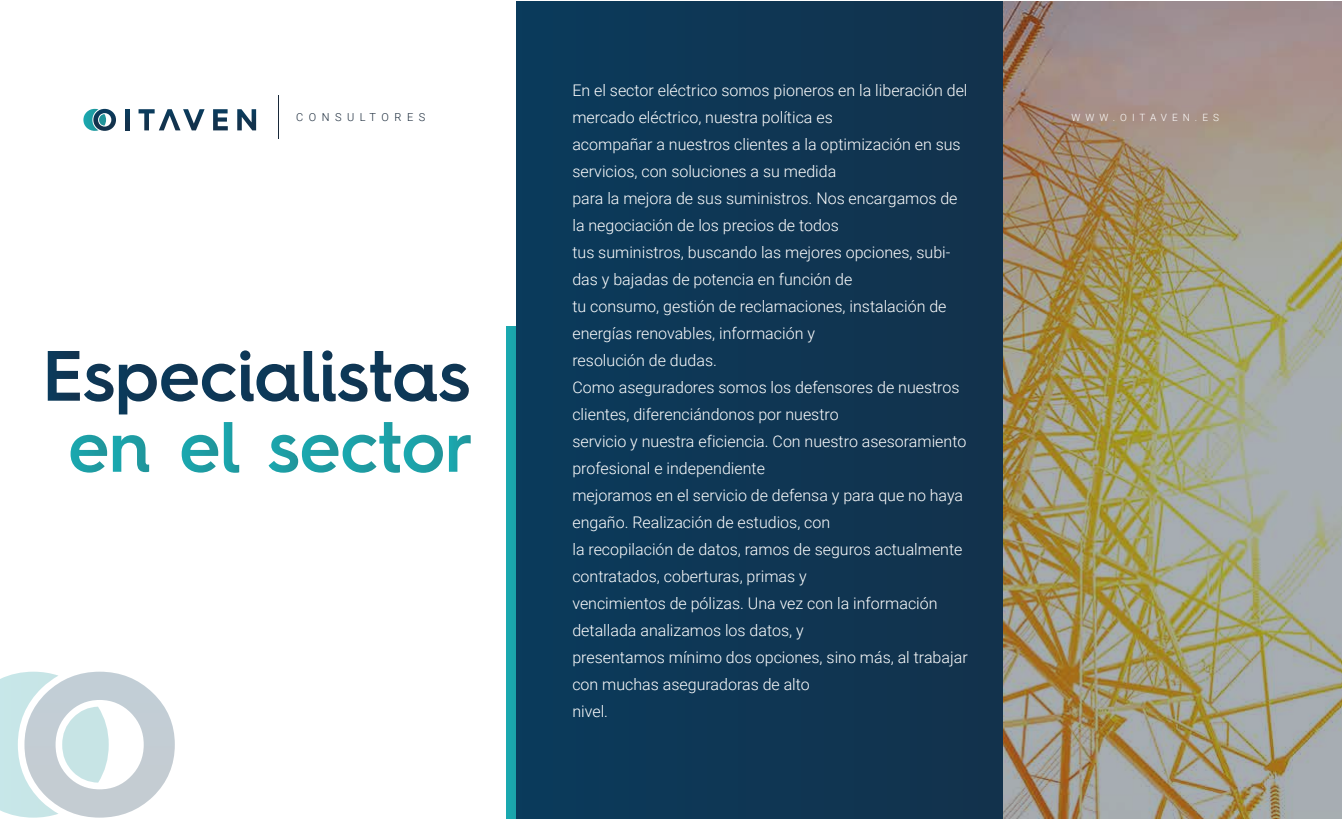
<style>
.page{position:relative;width:1342px;height:819px;background:#fff}
.page>*{position:absolute;margin:0;border:0;box-sizing:border-box;transform-origin:0 0}
.t1{font:300 16px/27px "Roboto";color:#fff}
.t2{font:300 11px "Roboto";letter-spacing:.5em;color:#182839}
.t3{font:300 10px "Roboto";letter-spacing:.5em;color:#fff}
</style>
<div class="page">
<svg style="left:1003px;top:1px;width:338px;height:817px;background:#a39a80"></svg>
<div style="left:506px;top:326px;width:37px;height:492px;background:#1aa6ad"></div>
<div style="left:516px;top:1px;width:486px;height:817px;background:#0f3654"></div>
<svg style="left:48px;top:350px;width:421px;height:64px"></svg>
<svg style="left:71px;top:434px;width:36px;height:38px"></svg>
<svg style="left:113px;top:435px;width:36px;height:37px"></svg>
<svg style="left:182px;top:434px;width:36px;height:38px"></svg>
<svg style="left:224px;top:422px;width:15px;height:50px"></svg>
<svg style="left:268px;top:422px;width:175px;height:50px"></svg>
<svg style="left:449px;top:435px;width:21px;height:36px"></svg>
<svg style="left:83px;top:109px;width:33px;height:22px"></svg>
<div style="left:125px;top:109px;width:5px;height:21px;background:#103552"></div>
<svg style="left:213px;top:109px;width:15px;height:21px"></svg>
<svg style="left:237px;top:109px;width:19px;height:21px"></svg>
<svg style="left:138px;top:109px;width:66px;height:21px"></svg>
<svg style="left:0;top:671px;width:175px;height:146px"></svg>
<p class="t1" style="left:572px;top:76px;width:397px">En el sector eléctrico somos pioneros en la liberación del mercado eléctrico, nuestra política es<br>acompañar a nuestros clientes a la optimización en sus servicios, con soluciones a su medida<br>para la mejora de sus suministros. Nos encargamos de la negociación de los precios de todos<br>tus suministros, buscando las mejores opciones, subi&shy;das y bajadas de potencia en función de<br>tu consumo, gestión de reclamaciones, instalación de energías renovables, información y<br>resolución de dudas.<br>Como aseguradores somos los defensores de nuestros clientes, diferenciándonos por nuestro<br>servicio y nuestra eficiencia. Con nuestro asesoramiento profesional e independiente<br>mejoramos en el servicio de defensa y para que no haya engaño. Realización de estudios, con<br>la recopilación de datos, ramos de seguros actualmente contratados, coberturas, primas y<br>vencimientos de pólizas. Una vez con la información detallada analizamos los datos, y<br>presentamos mínimo dos opciones, sino más, al trabajar con muchas aseguradoras de alto<br>nivel.</p>
<p class="t2" style="left:296px;top:109px;width:131px">CONSULTORES</p>
<p class="t3" style="left:1071px;top:110px;width:149px">WWW.OITAVEN.ES</p>
</div>
